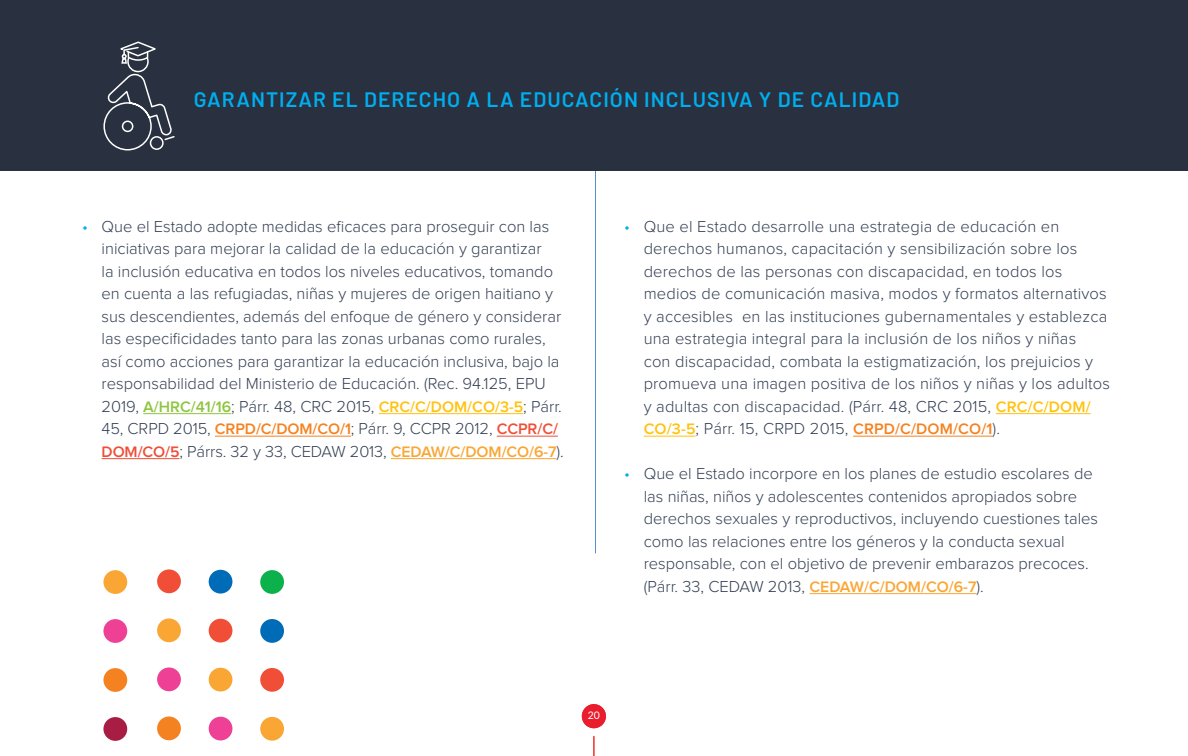
<style>
.page{position:relative;width:1188px;height:756px;background:#fff}
.page>*{position:absolute;margin:0;border:0;box-sizing:border-box;transform-origin:0 0}
.H2B{font:600 21px "Barlow";letter-spacing:.05em;color:#00aeef}
.t1{font:300 16.5px/22.5px "Proxima Nova";color:#344054}
.t2{font:10.5px "Lato";color:#fff}
.s1{color:#00aeef}
.s2{font-weight:600;font-size:15.75px;color:#8dc63f}
.s3{font-weight:600;font-size:15.75px;color:#ffc20e}
.s4{font-weight:600;font-size:15.75px;color:#f58220}
.s5{font-weight:600;font-size:15.75px;color:#f04e37}
.s6{font-weight:600;font-size:15.75px;color:#faa634}
</style>
<div class="page">
<hr style="left:595px;top:161px;width:1px;height:392px;background:#5091cd">
<div style="left:0;top:0;width:1188px;height:171px;background:#29303f"></div>
<hr style="left:143px;top:413px;width:88px;height:1px;background:#8dc63f">
<hr style="left:379px;top:413px;width:144px;height:1px;background:#ffc20e">
<hr style="left:215px;top:436px;width:136px;height:1px;background:#f58220">
<hr style="left:497px;top:436px;width:61px;height:1px;background:#f04e37">
<hr style="left:102px;top:458px;width:77px;height:1px;background:#f04e37">
<hr style="left:391px;top:458px;width:165px;height:1px;background:#faa634">
<hr style="left:996px;top:413px;width:95px;height:1px;background:#ffc20e">
<hr style="left:644px;top:436px;width:52px;height:1px;background:#ffc20e">
<hr style="left:853px;top:436px;width:140px;height:1px;background:#f58220">
<hr style="left:810px;top:593px;width:166px;height:1px;background:#faa634">
<svg style="left:103px;top:41px;width:72px;height:110px"></svg>
<div style="left:260px;top:619px;width:24px;height:24px;background:#006cb7;border-radius:50%"></div>
<div style="left:260px;top:717px;width:24px;height:24px;background:#faa634;border-radius:50%"></div>
<div style="left:260px;top:570px;width:24px;height:24px;background:#0db14b;border-radius:50%"></div>
<div style="left:260px;top:668px;width:24px;height:24px;background:#f04e37;border-radius:50%"></div>
<div style="left:209px;top:570px;width:23px;height:24px;background:#006cb7;border-radius:50%"></div>
<div style="left:209px;top:668px;width:23px;height:24px;background:#faa634;border-radius:50%"></div>
<div style="left:209px;top:717px;width:23px;height:23px;background:#ee4195;border-radius:50%"></div>
<div style="left:209px;top:619px;width:23px;height:24px;background:#f04e37;border-radius:50%"></div>
<div style="left:157px;top:717px;width:24px;height:23px;background:#f58220;border-radius:50%"></div>
<div style="left:157px;top:618px;width:24px;height:24px;background:#faa634;border-radius:50%"></div>
<div style="left:157px;top:667px;width:24px;height:24px;background:#ee4195;border-radius:50%"></div>
<div style="left:157px;top:569px;width:24px;height:24px;background:#f04e37;border-radius:50%"></div>
<div style="left:103px;top:668px;width:24px;height:24px;background:#f58220;border-radius:50%"></div>
<div style="left:103px;top:570px;width:24px;height:24px;background:#faa634;border-radius:50%"></div>
<div style="left:103px;top:619px;width:24px;height:24px;background:#ee4195;border-radius:50%"></div>
<div style="left:103px;top:717px;width:24px;height:24px;background:#a71d44;border-radius:50%"></div>
<svg style="left:593px;top:737px;width:2px;height:19px"></svg>
<div style="left:582px;top:704px;width:24px;height:24px;background:#ea1d2d;border-radius:50%"></div>
<p class="H2B" style="left:194px;top:86px;width:707px">GARANTIZAR EL DERECHO A LA EDUCACIÓN INCLUSIVA Y DE CALIDAD</p>
<p class="t1" style="left:102px;top:216px;width:464px;text-indent:-20px"><span class="s1">•</span> Que el Estado adopte medidas eficaces para proseguir con las iniciativas para mejorar la calidad de la educación y garantizar<br>la inclusión educativa en todos los niveles educativos, tomando en cuenta a las refugiadas, niñas y mujeres de origen haitiano y sus descendientes, además del enfoque de género y considerar las especificidades tanto para las zonas urbanas como rurales, así como acciones para garantizar la educación inclusiva, bajo la responsabilidad del Ministerio de Educación. (Rec. 94.125, EPU 2019, <span class="s2">A/HRC/41/16</span>; Párr. 48, CRC 2015, <span class="s3">CRC/C/DOM/CO/3-5</span>; Párr.<br>45, CRPD 2015, <span class="s4">CRPD/C/DOM/CO/1</span>; Párr. 9, CCPR 2012, <span class="s5">CCPR/C/ DOM/CO/5</span>; Párrs. 32 y 33, CEDAW 2013, <span class="s6">CEDAW/C/DOM/CO/6-7</span>).</p>
<p class="t1" style="left:644px;top:216px;width:468px;text-indent:-20px"><span class="s1">•</span> Que el Estado desarrolle una estrategia de educación en derechos humanos, capacitación y sensibilización sobre los derechos de las personas con discapacidad, en todos los medios de comunicación masiva, modos y formatos alternativos y accesibles en las instituciones gubernamentales y establezca una estrategia integral para la inclusión de los niños y niñas<br>con discapacidad, combata la estigmatización, los prejuicios y promueva una imagen positiva de los niños y niñas y los adultos y adultas con discapacidad. (Párr. 48, CRC 2015, <span class="s3">CRC/C/DOM/ CO/3-5</span>; Párr. 15, CRPD 2015, <span class="s4">CRPD/C/DOM/CO/1</span>).</p>
<p class="t1" style="left:644px;top:463px;width:456px;text-indent:-20px"><span class="s1">•</span> Que el Estado incorpore en los planes de estudio escolares de las niñas, niños y adolescentes contenidos apropiados sobre derechos sexuales y reproductivos, incluyendo cuestiones tales como las relaciones entre los géneros y la conducta sexual responsable, con el objetivo de prevenir embarazos precoces. (Párr. 33, CEDAW 2013, <span class="s6">CEDAW/C/DOM/CO/6-7</span>).</p>
<p class="t2" style="left:588px;top:708px;width:13px">20</p>
</div>
